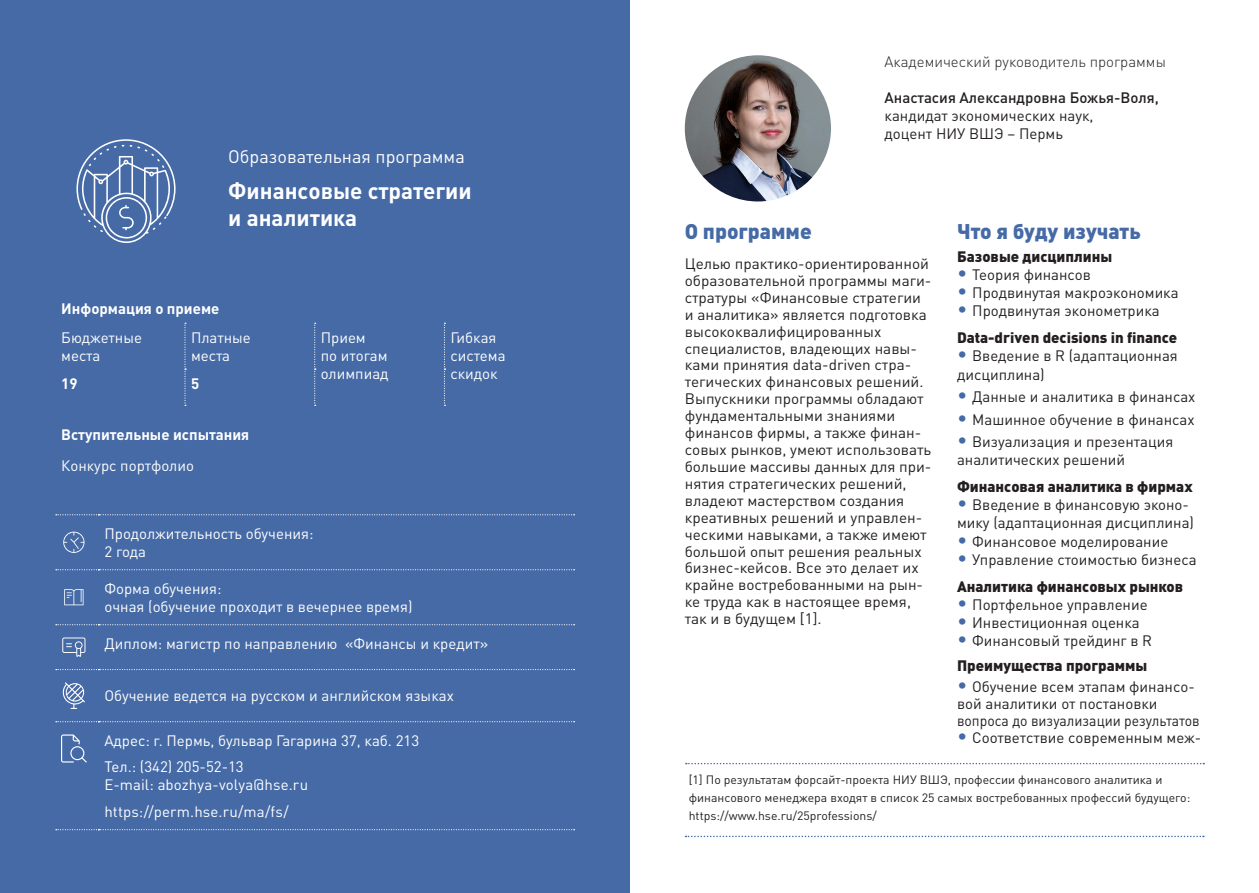
<style>
.page{position:relative;width:1259px;height:893px;background:#fff}
.page>*{position:absolute;margin:0;border:0;box-sizing:border-box;transform-origin:0 0}
.t1{font:700 22.5px/27px "DIN Pro";color:#fff}
.t2{font:900 21px "DIN Pro";color:#456aa6}
.t3{font:18px "DIN Pro";color:#fff}
.t4{font:15px/17px "DIN Pro";color:#231f20}
.t5{font:15px/18px "DIN Pro";color:#fff}
.t6{font:900 15px/26.7px "DIN Pro";color:#231f20}
.t7{font:700 15px "DIN Pro";color:#fff}
.t8{font:300 15px "DIN Pro";color:#231f20}
.t9{font:500 15px "DIN Pro";color:#231f20}
.t10{font:12px/18px "DIN Pro";color:#231f20}
.s1{font-size:19.5px;color:#456aa6}
.s2{font-weight:400;font-size:19.5px;color:#456aa6}
.s3{font-weight:400}
.s4{font-weight:900}
</style>
<div class="page">
<div style="left:0;top:0;width:629px;height:893px;background:#456aa6"></div>
<img style="left:685px;top:55px;width:146px;height:146px;border-radius:73px">
<svg style="left:184px;top:323px;width:2px;height:83px"></svg>
<svg style="left:314px;top:323px;width:2px;height:83px"></svg>
<svg style="left:444px;top:323px;width:1px;height:83px"></svg>
<svg style="left:56px;top:514px;width:518px;height:1px"></svg>
<svg style="left:56px;top:569px;width:518px;height:1px"></svg>
<svg style="left:56px;top:624px;width:518px;height:1px"></svg>
<svg style="left:56px;top:669px;width:518px;height:1px"></svg>
<svg style="left:56px;top:721px;width:518px;height:1px"></svg>
<svg style="left:56px;top:829px;width:518px;height:1px"></svg>
<svg style="left:63px;top:532px;width:21px;height:21px"></svg>
<svg style="left:64px;top:589px;width:20px;height:16px"></svg>
<svg style="left:62px;top:637px;width:23px;height:20px"></svg>
<svg style="left:62px;top:682px;width:23px;height:27px"></svg>
<svg style="left:61px;top:734px;width:26px;height:28px"></svg>
<svg style="left:686px;top:763px;width:518px;height:1px"></svg>
<svg style="left:685px;top:836px;width:519px;height:1px"></svg>
<svg style="left:76px;top:139px;width:100px;height:104px"></svg>
<p class="t3" style="left:228px;top:145px;width:238px">Образовательная программа</p>
<h1 class="t1" style="left:228px;top:176px;width:245px">Финансовые стратегии и аналитика</h1>
<p class="t7" style="left:61px;top:299px;width:160px">Информация о приеме</p>
<p class="t5" style="left:61px;top:328px;width:82px">Бюджетные места</p>
<p class="t5" style="left:191px;top:328px;width:61px">Платные места</p>
<p class="t5" style="left:321px;top:328px;width:69px">Прием<br>по итогам олимпиад</p>
<p class="t5" style="left:450px;top:328px;width:57px">Гибкая система скидок</p>
<p class="t7" style="left:61px;top:373px;width:18px">19</p>
<p class="t7" style="left:191px;top:373px;width:10px">5</p>
<p class="t7" style="left:61px;top:425px;width:189px">Вступительные испытания</p>
<p class="t5" style="left:61px;top:456px;width:134px">Конкурс портфолио</p>
<p class="t5" style="left:104px;top:524px;width:211px">Продолжительность обучения:<br>2 года</p>
<p class="t5" style="left:104px;top:579px;width:309px">Форма обучения:<br>очная (обучение проходит в вечернее время)</p>
<p class="t5" style="left:104px;top:634px;width:385px">Диплом: магистр по направлению «Финансы и кредит»</p>
<p class="t5" style="left:104px;top:686px;width:351px">Обучение ведется на русском и английском языках</p>
<p class="t5" style="left:104px;top:727px;width:316px;line-height:26.5px">Адрес: г. Пермь, бульвар Гагарина 37, каб. 213<br>Тел.: (342) 205-52-13</p>
<p class="t5" style="left:104px;top:771px;width:205px;line-height:26.5px">Е-mail: abozhya-volya@hse.ru https://perm.hse.ru/ma/fs/</p>
<p class="t8" style="left:884px;top:51px;width:283px">Академический руководитель программы</p>
<p class="t9" style="left:884px;top:87px;width:276px">Анастасия Александровна Божья-Воля,</p>
<p class="t4" style="left:884px;top:106px;width:210px;line-height:18px">кандидат экономических наук, доцент НИУ ВШЭ – Пермь</p>
<h2 class="t2" style="left:957px;top:217px;width:185px">Что я буду изучать</h2>
<p class="t6" style="left:957px;top:242px;width:157px">Базовые дисциплины</p>
<p class="t4" style="left:957px;top:265px;width:135px"><span class="s1">•</span> Теория финансов</p>
<p class="t4" style="left:957px;top:284px;width:223px"><span class="s1">•</span> Продвинутая макроэкономика</p>
<p class="t6" style="left:957px;top:297px;width:222px"><span class="s2">•</span> <span class="s3">Продвинутая эконометрика<br></span>Data-driven decisions in finance</p>
<p class="t4" style="left:957px;top:346px;width:222px;line-height:18.1px"><span class="s1">•</span> Введение в R (адаптационная дисциплина)</p>
<p class="t4" style="left:957px;top:388px;width:240px"><span class="s1">•</span> Данные и аналитика в финансах</p>
<p class="t4" style="left:957px;top:410px;width:239px"><span class="s1">•</span> Машинное обучение в финансах</p>
<p class="t4" style="left:957px;top:432px;width:218px;line-height:18.1px"><span class="s1">•</span> Визуализация и презентация аналитических решений</p>
<p class="t6" style="left:957px;top:473px;width:237px">Финансовая аналитика в фирмах</p>
<p class="t4" style="left:957px;top:495px;width:238px;line-height:18.1px"><span class="s1">•</span> Введение в финансовую эконо&shy;мику (адаптационная дисциплина)</p>
<p class="t4" style="left:957px;top:532px;width:213px"><span class="s1">•</span> Финансовое моделирование</p>
<p class="t4" style="left:957px;top:545px;width:241px;line-height:26.7px"><span class="s1">•</span> Управление стоимостью бизнеса<br><span class="s4">Аналитика финансовых рынков</span></p>
<p class="t4" style="left:957px;top:595px;width:192px"><span class="s1">•</span> Портфельное управление</p>
<p class="t4" style="left:957px;top:613px;width:184px"><span class="s1">•</span> Инвестиционная оценка</p>
<p class="t6" style="left:957px;top:628px;width:197px;line-height:25.2px"><span class="s2">•</span> <span class="s3">Финансовый трейдинг в R<br></span>Преимущества программы</p>
<p class="t4" style="left:957px;top:678px;width:244px"><span class="s1">•</span> Обучение всем этапам финансо&shy;вой аналитики от постановки вопроса до визуализации результатов</p>
<p class="t4" style="left:957px;top:728px;width:246px"><span class="s1">•</span> Соответствие современным меж-</p>
<p class="t10" style="left:688px;top:770px;width:503px">[1] По результатам форсайт-проекта НИУ ВШЭ, профессии финансового аналитика и финансового менеджера входят в список 25 самых востребованных профессий будущего: https://www.hse.ru/25professions/</p>
<h2 class="t2" style="left:685px;top:217px;width:128px">О программе</h2>
<p class="t4" style="left:685px;top:254px;width:248px">Целью практико-ориентированной образовательной программы маги&shy;стратуры «Финансовые стратегии и аналитика» является подготовка высококвалифицированных специалистов, владеющих навы&shy;ками принятия data-driven стра&shy;тегических финансовых решений.<br>Выпускники программы обладают фундаментальными знаниями финансов фирмы, а также финан&shy;совых рынков, умеют использовать большие массивы данных для при&shy;нятия стратегических решений, владеют мастерством создания креативных решений и управлен&shy;ческими навыками, а также имеют большой опыт решения реальных бизнес-кейсов. Все это делает их крайне востребованными на рын&shy;ке труда как в настоящее время, так и в будущем [1].</p>
</div>
